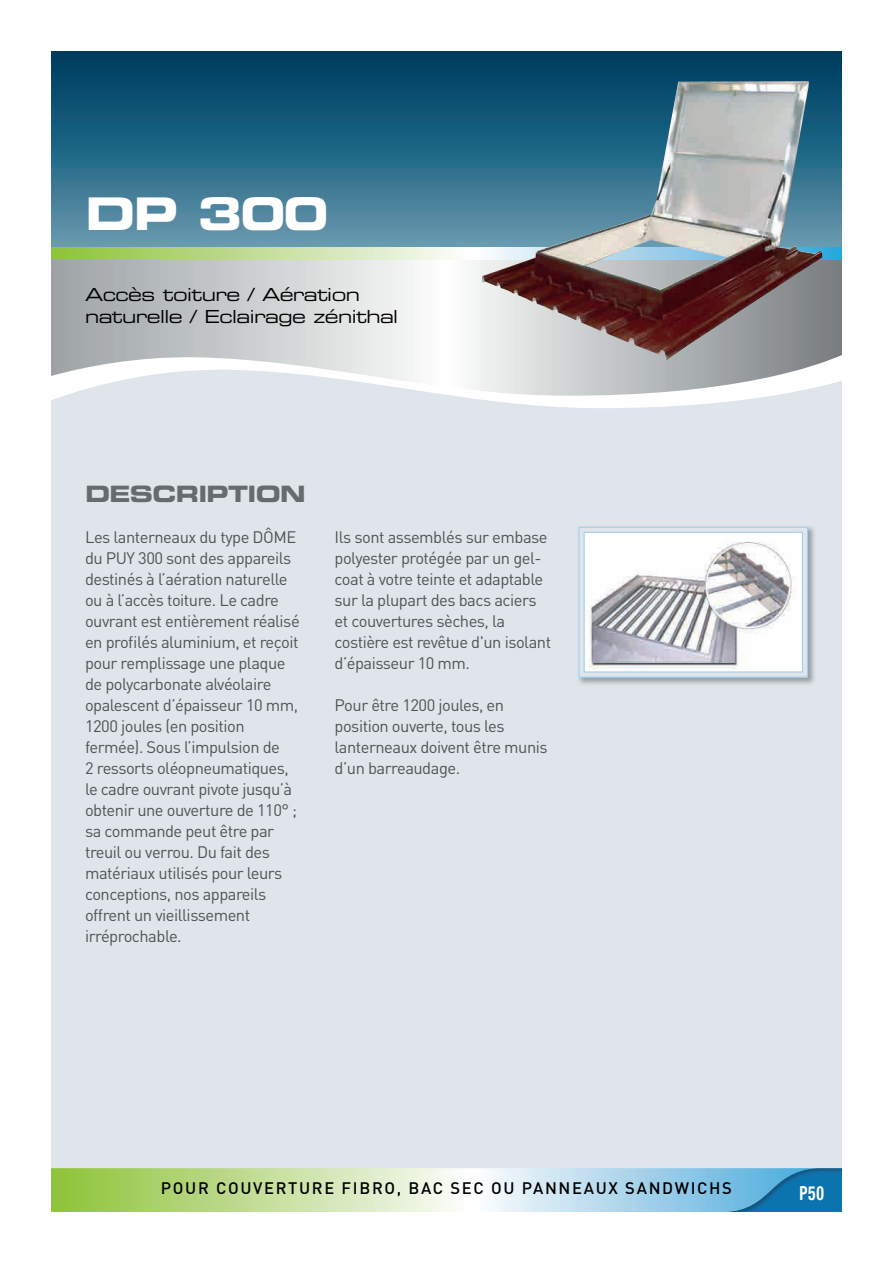
<style>
.page{position:relative;width:893px;height:1263px;background:#fff}
.page>*{position:absolute;margin:0;border:0;box-sizing:border-box;transform-origin:0 0}
.t1{font:45px "Eurostile Bold Extended Two";color:#fff}
.t2{font:22.5px "Eurostile Bold Extended Two";letter-spacing:-.03em;color:#666b6d}
.t3{font:700 condensed 19.5px "Helvetica Neue LT";color:#fff;scale:.8 1}
.t4{font:18px/21.6px "Eurostile Extended Two";letter-spacing:-.03em;color:#000001}
.t5{font:16.5px/21px "DIN";letter-spacing:-.03em;color:#505356}
.t6{font:500 16.5px "DIN";letter-spacing:.1em;color:#000001}
</style>
<div class="page">
<div style="left:51px;top:51px;width:791px;height:209px;background:linear-gradient(to bottom,#00385c,#689eb3)"></div>
<div style="left:51px;top:396px;width:791px;height:772px;background:#dfe5ea"></div>
<svg style="left:51px;top:260px;width:791px;height:136px"></svg>
<svg style="left:51px;top:247px;width:791px;height:13px;background:#bedd9e"></svg>
<svg style="left:51px;top:1168px;width:671px;height:44px;background:#c1deba"></svg>
<img style="left:722px;top:1168px;width:120px;height:44px">
<img style="left:482px;top:81px;width:340px;height:280px">
<img style="left:577px;top:525px;width:239px;height:160px">
<svg style="left:579px;top:527px;width:229px;height:150px"></svg>
<h1 class="t1" style="left:85px;top:182px;width:245px">DP 300</h1>
<p class="t4" style="left:85px;top:284px;width:315px">Accès toiture / Aération naturelle / Eclairage zénithal</p>
<h2 class="t2" style="left:85px;top:478px;width:222px">DESCRIPTION</h2>
<p class="t5" style="left:85px;top:526px;width:216px">Les lanterneaux du type DÔME du PUY 300 sont des appareils destinés à l’aération naturelle ou à l’accès toiture. Le cadre ouvrant est entièrement réalisé en profilés aluminium, et reçoit pour remplissage une plaque de polycarbonate alvéolaire opalescent d’épaisseur 10 mm,<br>1200 joules (en position fermée). Sous l’impulsion de<br>2 ressorts oléopneumatiques, le cadre ouvrant pivote jusqu’à obtenir une ouverture de 110° ; sa commande peut être par treuil ou verrou. Du fait des matériaux utilisés pour leurs conceptions, nos appareils offrent un vieillissement irréprochable.</p>
<p class="t5" style="left:335px;top:526px;width:218px">Ils sont assemblés sur embase polyester protégée par un gel&shy;coat à votre teinte et adaptable sur la plupart des bacs aciers et couvertures sèches, la costière est revêtue d'un isolant d’épaisseur 10 mm.</p>
<p class="t5" style="left:335px;top:694px;width:215px">Pour être 1200 joules, en position ouverte, tous les lanterneaux doivent être munis d’un barreaudage.</p>
<p class="t6" style="left:161px;top:1177px;width:573px">POUR COUVERTURE FIBRO, BAC SEC OU PANNEAUX SANDWICHS</p>
<p class="t3" style="left:799px;top:1181px;width:32px">P50</p>
</div>
